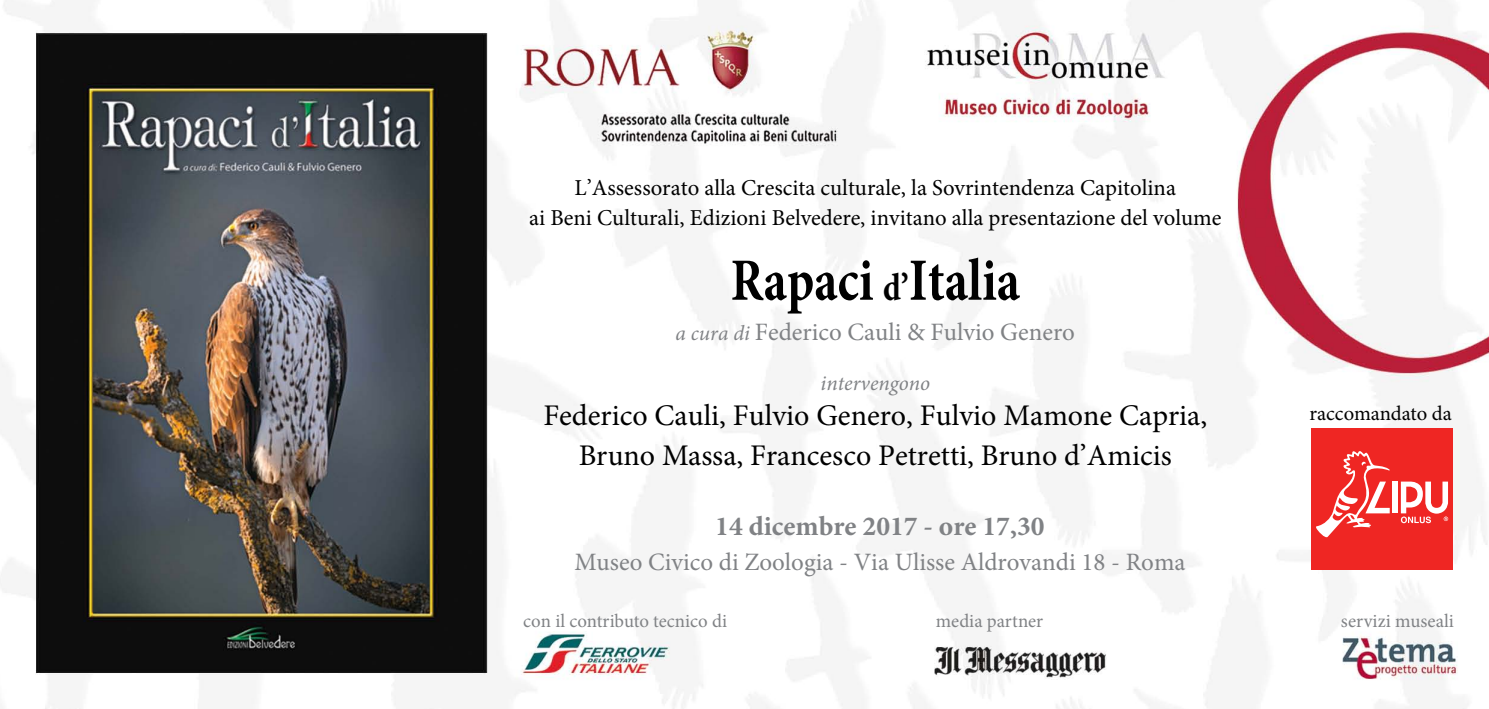
<style>
.page{position:relative;width:1489px;height:709px;background:#fff}
.page>*{position:absolute;margin:0;border:0;box-sizing:border-box;transform-origin:0 0}
.t1{font:700 60px "Minion Pro";color:#000;scale:.83 1}
.t2{font:30px/40px "Minion Pro";color:#000;text-align:center}
.t3{font:700 27.5px "Minion Pro";color:#808285}
.t4{font:25px "Minion Pro";color:#808285}
.t5{font:22.75px/30px "Minion Pro";color:#000;text-align:center}
.t6{font:italic 21.25px "Minion Pro";color:#808285}
.t7{font:20.75px "Minion Pro";color:#000}
.t8{font:19px "Minion Pro";color:#808285}
.s1{font-size:39px}
.s2{font-style:italic;font-size:21.25px}
</style>
<div class="page">
<img style="left:0;top:0;width:1488px;height:709px">
<div style="left:1310px;top:428px;width:142px;height:142px;background:#ef2623"></div>
<svg style="left:1316px;top:451px;width:73px;height:87px"></svg>
<div style="left:1392px;top:481px;width:5px;height:32px;background:#fff"></div>
<svg style="left:1400px;top:481px;width:47px;height:42px"></svg>
<p class="t5" style="left:529px;top:172px;width:694px">L’Assessorato alla Crescita culturale, la Sovrintendenza Capitolina<br>ai Beni Culturali, Edizioni Belvedere, invitano alla presentazione del volume</p>
<h1 class="t1" style="left:730px;top:238px;width:350px">Rapaci <span class="s1">d’</span>Italia</h1>
<p class="t4" style="left:675px;top:315px;width:401px"><span class="s2">a cura di</span> Federico Cauli &amp; Fulvio Genero</p>
<p class="t6" style="left:820px;top:368px;width:111px">intervengono</p>
<h2 class="t2" style="left:543px;top:395px;width:665px">Federico Cauli, Fulvio Genero, Fulvio Mamone Capria,<br>Bruno Massa, Francesco Petretti, Bruno d’Amicis</h2>
<p class="t3" style="left:715px;top:506px;width:331px">14 dicembre 2017 - ore 17,30</p>
<p class="t4" style="left:574px;top:545px;width:612px">Museo Civico di Zoologia - Via Ulisse Aldrovandi 18 - Roma</p>
<p class="t7" style="left:1309px;top:400px;width:144px">raccomandato da</p>
<p class="t8" style="left:523px;top:608px;width:205px">con il contributo tecnico di</p>
<p class="t8" style="left:935px;top:608px;width:109px">media partner</p>
<p class="t8" style="left:1340px;top:608px;width:115px">servizi museali</p>
</div>
